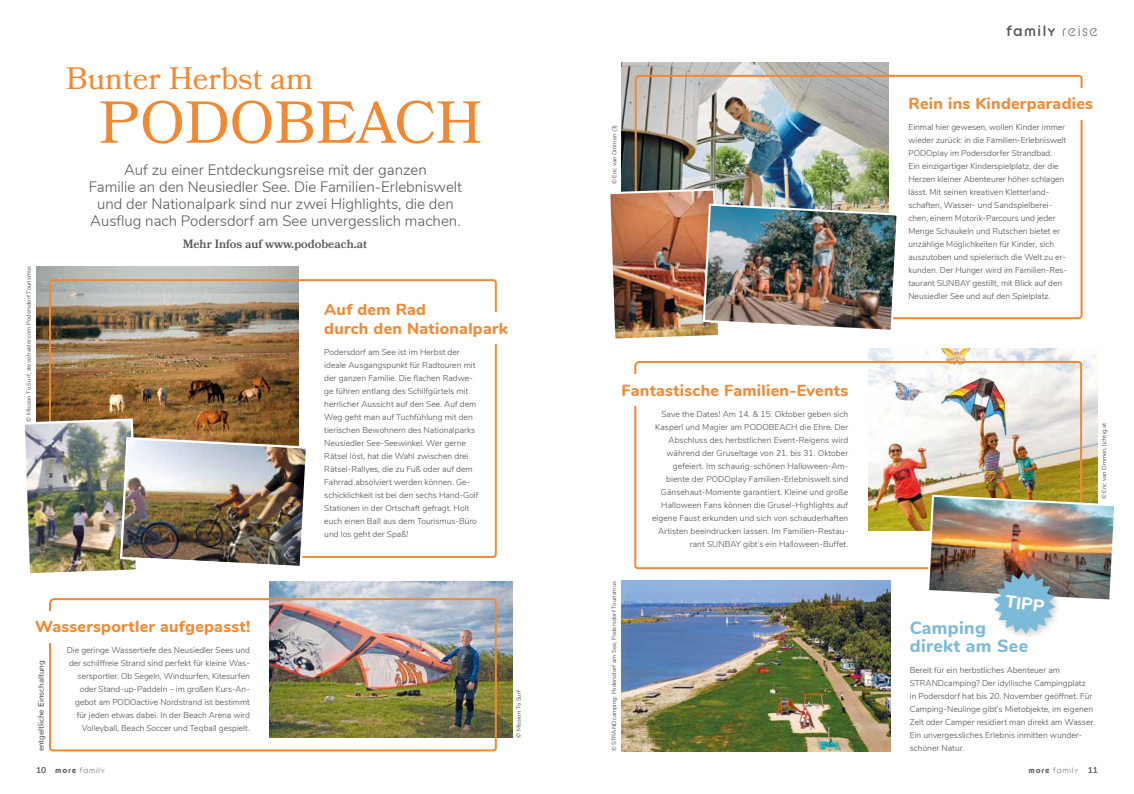
<style>
.page{position:relative;width:1134px;height:794px;background:#fff}
.page>*{position:absolute;margin:0;border:0;box-sizing:border-box;transform-origin:0 0}
.t1{font:59px "Bookmania";color:#f18932}
.t2{font:31px "Bookmania";color:#f18932}
.t3{font:800 17.7px/18.8px "Nunito";letter-spacing:.02em;color:#7bbad8}
.t4{font:800 17.4px "Nunito";color:#fff}
.t5{font:800 16px/18.8px "Nunito";letter-spacing:.02em;color:#f18932}
.t6{font:300 15px/17px "Nunito";color:#575756;text-align:center}
.t7{font:700 15px "BC Alphapipe TSB";letter-spacing:.1em;color:#575756}
.t8{font:600 12px "Bookmania";color:#575756}
.t9{font:300 8.5px/13px "Nunito";color:#4a4a49}
.t10{font:8px "BC Alphapipe L";letter-spacing:.1em;color:#575756}
.t11{font:500 8px "Nunito";color:#575756}
.t12{font:6px "Nunito";color:#575756}
.s1{font-family:"Nunito";font-weight:700;font-size:8.5px}
.s2{font-family:"BC Alphapipe RB";font-weight:700}
.s3{font-family:"BC Alphapipe L";font-weight:400}
</style>
<div class="page">
<img style="left:622px;top:580px;width:268px;height:171px">
<img style="left:36px;top:266px;width:262px;height:151px">
<img style="left:270px;top:581px;width:242px;height:156px">
<img style="left:48px;top:278px;width:449px;height:280px">
<img style="left:49px;top:597px;width:449px;height:155px">
<div style="left:403px;top:312px;width:125px;height:32px;background:#fff"></div>
<div style="left:31px;top:611px;width:130px;height:32px;background:#fff"></div>
<img style="left:25px;top:417px;width:284px;height:157px">
<img style="left:622px;top:62px;width:267px;height:125px">
<img style="left:634px;top:74px;width:449px;height:246px">
<div style="left:985px;top:88px;width:122px;height:32px;background:#fff"></div>
<img style="left:610px;top:187px;width:290px;height:152px">
<img style="left:868px;top:348px;width:230px;height:146px">
<img style="left:634px;top:360px;width:449px;height:210px">
<div style="left:626px;top:374px;width:149px;height:32px;background:#fff"></div>
<img style="left:926px;top:494px;width:189px;height:140px">
<p class="t12" style="left:24px;top:422px;width:157px;rotate:-90deg">© Mission To Surf, steve.haider.com Podersdorf Tourismus</p>
<h2 class="t2" style="left:66px;top:60px;width:249px">Bunter Herbst am</h2>
<h1 class="t1" style="left:99px;top:88px;width:385px">PODOBEACH</h1>
<h3 class="t6" style="left:89px;top:160px;width:375px">Auf zu einer Entdeckungsreise mit der ganzen<br>Familie an den Neusiedler See. Die Familien-Erlebniswelt und der Nationalpark sind nur zwei Highlights, die den Ausflug nach Podersdorf am See unvergesslich machen.</h3>
<h3 class="t8" style="left:183px;top:237px;width:186px">Mehr Infos auf www.podobeach.at</h3>
<h3 class="t5" style="left:324px;top:299px;width:185px">Auf dem Rad<br>durch den Nationalpark</h3>
<p class="t9" style="left:324px;top:345px;width:156px">Podersdorf am See ist im Herbst der ideale Ausgangspunkt für Radtouren mit der ganzen Familie. Die flachen Radwe&shy;ge führen entlang des Schilfgürtels mit herrlicher Aussicht auf den See. Auf dem Weg geht man auf Tuchfühlung mit den tierischen Bewohnern des Nationalparks Neusiedler See-Seewinkel. Wer gerne Rätsel löst, hat die Wahl zwischen drei Rätsel-Rallyes, die zu Fuß oder auf dem Fahrrad absolviert werden können. Ge&shy;schicklichkeit ist bei den sechs Hand-Golf Stationen in der Ortschaft gefragt. Holt euch einen Ball aus dem Tourismus-Büro und los geht der Spaß!</p>
<h3 class="t5" style="left:35px;top:616px;width:217px">Wassersportler aufgepasst!</h3>
<p class="t11" style="left:34px;top:751px;width:92px;rotate:-90deg">entgeltliche Einschaltung</p>
<p class="t9" style="left:67px;top:643px;width:185px;text-align:right">Die geringe Wassertiefe des Neusiedler Sees und der schilffreie Strand sind perfekt für kleine Was&shy;sersportler. Ob Segeln, Windsurfen, Kitesurfen oder Stand-up-Paddeln – im großen Kurs-An&shy;gebot am PODOactive Nordstrand ist bestimmt für jeden etwas dabei. In der Beach Arena wird Volleyball, Beach Soccer und Teqball gespielt.</p>
<p class="t10" style="left:36px;top:765px;width:71px"><span class="s1">10</span> <span class="s2">more</span> familY</p>
<p class="t12" style="left:514px;top:737px;width:49px;rotate:-90deg">© Mission To Surf</p>
<p class="t12" style="left:610px;top:184px;width:61px;rotate:-90deg">© Eric van Ommen (3)</p>
<h3 class="t5" style="left:621px;top:380px;width:228px">Fantastische Familien-Events</h3>
<p class="t12" style="left:610px;top:751px;width:172px;rotate:-90deg">© STRANDcamping: Podersdorf am See, Podersdorf Tourismus</p>
<p class="t9" style="left:652px;top:407px;width:198px;text-align:right">Save the Dates! Am 14. &amp; 15. Oktober geben sich Kasperl und Magier am PODOBEACH die Ehre. Der Abschluss des herbstlichen Event-Reigens wird während der Gruseltage von 21. bis 31. Oktober gefeiert. Im schaurig-schönen Halloween-Am&shy;biente der PODOplay Familien-Erlebniswelt sind Gänsehaut-Momente garantiert. Kleine und große Halloween Fans können die Grusel-Highlights auf eigene Faust erkunden und sich von schauderhaften Artisten beeindrucken lassen. Im Familien-Restau&shy;rant SUNBAY gibt’s ein Halloween-Buffet.</p>
<h3 class="t7" style="left:1006px;top:21px;width:93px">familY <span class="s3">reise</span></h3>
<h3 class="t5" style="left:908px;top:94px;width:186px">Rein ins Kinderparadies</h3>
<p class="t9" style="left:908px;top:120px;width:160px">Einmal hier gewesen, wollen Kinder immer wieder zurück: in die Familien-Erlebniswelt PODOplay im Podersdorfer Strandbad.<br>Ein einzigartiger Kinderspielplatz, der die Herzen kleiner Abenteurer höher schlagen lässt. Mit seinen kreativen Kletterland&shy;schaften, Wasser- und Sandspielberei&shy;chen, einem Motorik-Parcours und jeder Menge Schaukeln und Rutschen bietet er unzählige Möglichkeiten für Kinder, sich auszutoben und spielerisch die Welt zu er&shy;kunden. Der Hunger wird im Familien-Res&shy;taurant SUNBAY gestillt, mit Blick auf den Neusiedler See und auf den Spielplatz.</p>
<h3 class="t4" style="left:1007px;top:588px;width:41px;rotate:7deg">TIPP</h3>
<h3 class="t3" style="left:910px;top:617px;width:120px">Camping direkt am See</h3>
<p class="t12" style="left:1100px;top:499px;width:77px;rotate:-90deg">© Eric van Ommen, lichtig.at</p>
<p class="t9" style="left:910px;top:663px;width:187px">Bereit für ein herbstliches Abenteuer am STRANDcamping? Der idyllische Campingplatz<br>in Podersdorf hat bis 20. November geöffnet. Für Camping-Neulinge gibt’s Mietobjekte, im eigenen Zelt oder Camper residiert man direkt am Wasser.<br>Ein unvergessliches Erlebnis inmitten wunder&shy;schöner Natur.</p>
<p class="t10" style="left:1028px;top:765px;width:71px"><span class="s2">more</span> familY <span class="s1">11</span></p>
</div>
